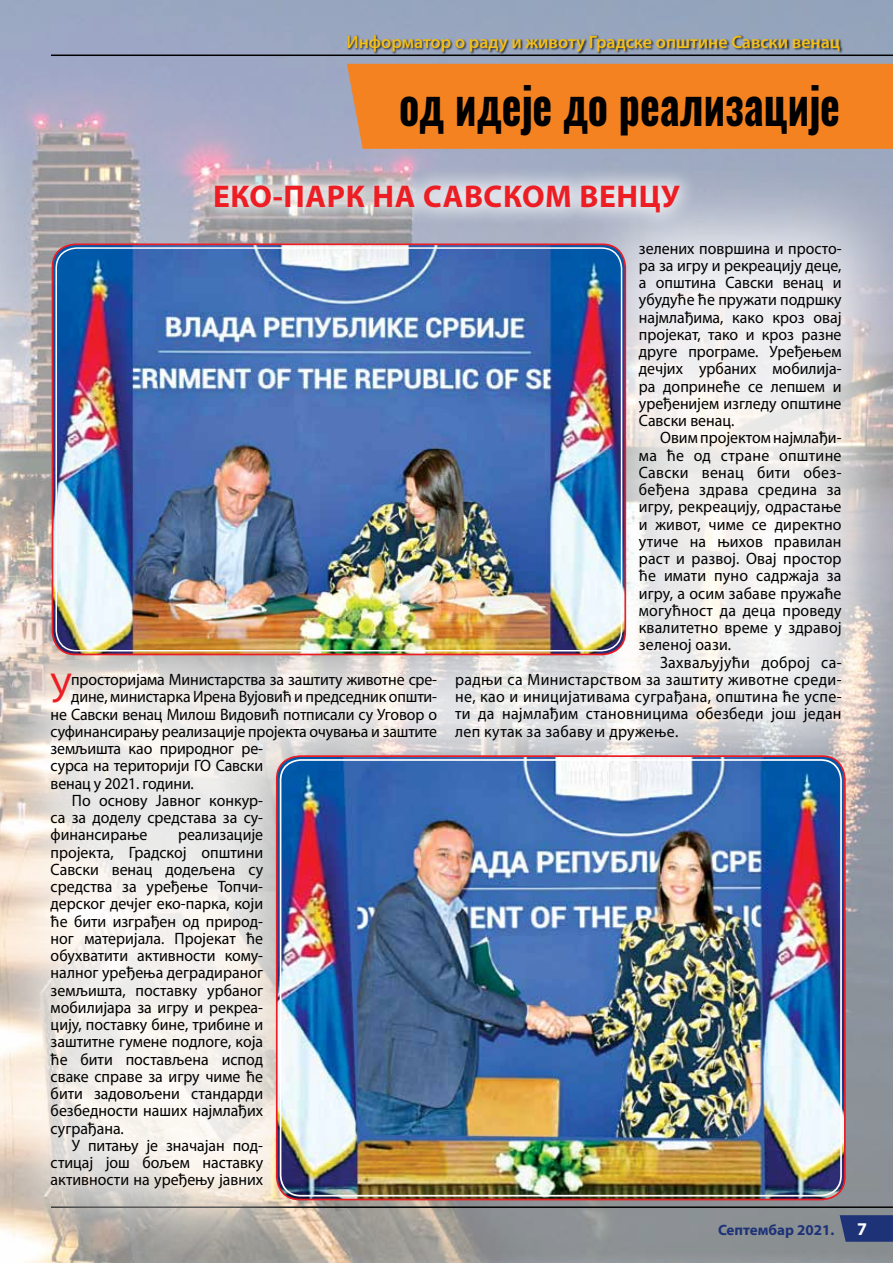
<style>
.page{position:relative;width:893px;height:1263px;background:#fff}
.page>*{position:absolute;margin:0;border:0;box-sizing:border-box;transform-origin:0 0}
.t1{font:700 50.4px "Oswald";color:#000;scale:.83 1}
.t2{font:42.15px "Myriad Pro";color:#ed1d24;scale:.96 1}
.t3{font:700 31.5px "Myriad Pro";letter-spacing:.02em;color:#ed1d24}
.t4{font:600 18px "Myriad Pro";color:#f2be1a}
.t5{font:700 18px "Myriad Pro";color:#fff}
.t6{font:16.5px/17.2px "Myriad Pro";color:#000;text-align:justify;scale:.96 1}
.t7{font:700 15px "Myriad Pro";color:#1e3278}
</style>
<div class="page">
<img style="left:0;top:0;width:893px;height:165px">
<hr style="left:51px;top:55px;width:842px;height:1px;background:#000">
<div style="left:347px;top:34px;width:496px;height:21px;background:#000;opacity:.75"></div>
<div style="left:0;top:70px;width:32px;height:1193px;background:#a9adc9"></div>
<div style="left:347px;top:64px;width:546px;height:85px;background:#f58220"></div>
<div style="left:0;top:165px;width:893px;height:1098px;background:#fff;opacity:.8"></div>
<img style="left:52px;top:244px;width:573px;height:410px">
<div style="left:52px;top:243px;width:574px;height:412px;border:2px solid #ed1d24;border-radius:23px"></div>
<div style="left:55px;top:247px;width:567px;height:404px;border:2px solid #fff;border-radius:20px"></div>
<img style="left:277px;top:756px;width:568px;height:443px">
<div style="left:276px;top:755px;width:570px;height:445px;border:2px solid #ed1d24;border-radius:23px"></div>
<div style="left:280px;top:759px;width:562px;height:437px;border:2px solid #fff;border-radius:20px"></div>
<div style="left:195px;top:165px;width:503px;height:67px;background:#fff;opacity:.75"></div>
<p class="t4" style="left:347px;top:30px;width:495px">Информатор о раду и животу Градске општине Савски венац</p>
<h1 class="t1" style="left:399px;top:70px;width:532px">од идеје до реализације</h1>
<h3 class="t3" style="left:213px;top:176px;width:468px">ЕКО-ПАРК НА САВСКОМ ВЕНЦУ</h3>
<h2 class="t2" style="left:51px;top:662px;width:23px">У</h2>
<p class="t6" style="left:71px;top:670px;width:383px">просторијама Министарства за заштиту животне сре-</p>
<p class="t6" style="left:71px;top:688px;width:383px">дине, министарка Ирена Вујовић и председник општи-</p>
<p class="t6" style="left:51px;top:705px;width:404px">не Савски венац Милош Видовић потписали су Уговор о</p>
<p class="t6" style="left:51px;top:722px;width:404px">суфинансирању реализације пројекта очувања и заштите</p>
<p class="t6" style="left:51px;top:739px;width:223px">земљишта као природног ре-</p>
<p class="t6" style="left:51px;top:757px;width:223px">сурса на територији ГО Савски</p>
<p class="t6" style="left:51px;top:774px;width:151px">венац у 2021. години.</p>
<p class="t6" style="left:72px;top:791px;width:201px">По основу Јавног конкур-</p>
<p class="t6" style="left:51px;top:808px;width:223px">са за доделу средстава за су-</p>
<p class="t6" style="left:51px;top:826px;width:102px">финансирање</p>
<p class="t6" style="left:51px;top:826px;width:223px;text-indent:127px">реализације пројекта, Градској општини Савски венац додељена су средства за уређење Топчи&shy;дерског дечјег еко-парка, који ће бити изграђен од природ&shy;ног материјала. Пројекат ће обухватити активности кому&shy;налног уређења деградираног земљишта, поставку урбаног мобилијара за игру и рекреа&shy;цију, поставку бине, трибине и заштитне гумене подлоге, која ће бити постављена испод сваке справе за игру чиме ће бити задовољени стандарди безбедности наших најмлађих суграђана.</p>
<p class="t6" style="left:51px;top:1136px;width:223px;text-indent:21px">У питању је значајан под&shy;стицај још бољем наставку активности на уређењу јавних</p>
<p class="t6" style="left:639px;top:239px;width:213px">зелених површина и просто&shy;ра за игру и рекреацију деце, а општина Савски венац и убудуће ће пружати подршку најмлађима, како кроз овај пројекат, тако и кроз разне друге програме. Уређењем дечјих урбаних мобилија&shy;ра допринеће се лепшем и уређенијем изгледу општине Савски венац.</p>
<p class="t6" style="left:639px;top:429px;width:213px;text-indent:21px">Овим пројектомнајмлађи&shy;ма ће од стране општине Савски венац бити обез&shy;беђена здрава средина за игру, рекреацију, одрастање и живот, чиме се директно утиче на њихов правилан раст и развој. Овај простор ће имати пуно садржаја за игру, а осим забаве пружаће могућност да деца проведу квалитетно време у здравој зеленој оази.</p>
<p class="t6" style="left:455px;top:653px;width:404px;text-indent:205px">Захваљујући доброј са&shy;радњи са Министарством за заштиту животне среди&shy;не, као и иницијативама суграђана, општина ће успе&shy;ти да најмлађим становницима обезбеди још један леп кутак за забаву и дружење.</p>
<p class="t7" style="left:718px;top:1220px;width:118px">Септембар 2021.</p>
<p class="t5" style="left:857px;top:1217px;width:11px">7</p>
</div>
